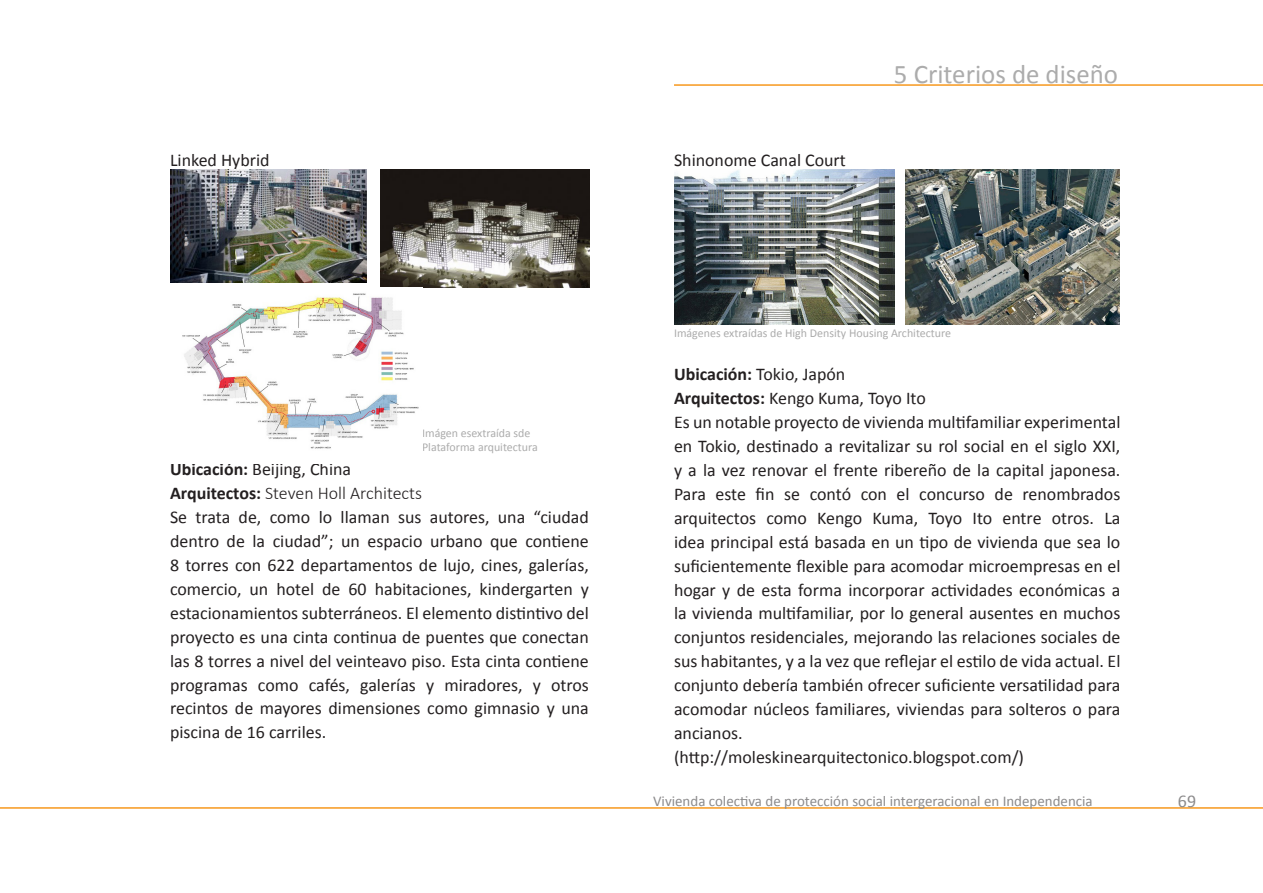
<style>
.page{position:relative;width:1263px;height:893px;background:#fff}
.page>*{position:absolute;margin:0;border:0;box-sizing:border-box;transform-origin:0 0}
.Títulos_Capitulo{font:26.85px "Calibri";color:#acacac}
.Textos_Columnas{font:18px/23.9px "Calibri";color:#231f20;text-align:justify}
.Textos_Columnas-2{font:300 18px "Calibri";color:#231f20}
.t1{font:18px "Calibri";color:#8c8b8c}
.t2{font:15px "Calibri";color:#8c8b8c}
.fuente{font:12px/14.4px "Calibri";color:#acacac}
.s1{font-weight:700}
</style>
<div class="page">
<hr style="left:0;top:807px;width:1263px;height:2px;background:#f7981d">
<hr style="left:674px;top:84px;width:589px;height:2px;background:#f7981d">
<img style="left:380px;top:169px;width:210px;height:119px">
<img style="left:170px;top:169px;width:196px;height:114px">
<img style="left:674px;top:169px;width:220px;height:156px">
<img style="left:905px;top:169px;width:215px;height:156px">
<img style="left:182px;top:293px;width:237px;height:156px">
<p class="Textos_Columnas" style="left:170px;top:149px;width:101px">Linked Hybrid</p>
<p class="fuente" style="left:422px;top:426px;width:117px">Imágen esextraída sde<br>Plataforma arquitectura</p>
<p class="Textos_Columnas" style="left:170px;top:457px;width:183px"><span class="s1">Ubicación:</span> Beijing, China</p>
<p class="Textos_Columnas-2" style="left:170px;top:482px;width:253px"><span class="s1">Arquitectos:</span> Steven Holl Architects</p>
<p class="Textos_Columnas" style="left:170px;top:505px;width:420px">Se trata de, como lo llaman sus autores, una “ciudad dentro de la ciudad”; un espacio urbano que contiene 8 torres con 622 departamentos de lujo, cines, galerías, comercio, un hotel de 60 habitaciones, kindergarten y estacionamientos subterráneos. El elemento distintivo del proyecto es una cinta continua de puentes que conectan las 8 torres a nivel del veinteavo piso. Esta cinta contiene programas como cafés, galerías y miradores, y otros recintos de mayores dimensiones como gimnasio y una piscina de 16 carriles.</p>
<p class="Textos_Columnas" style="left:674px;top:149px;width:173px">Shinonome Canal Court</p>
<p class="Títulos_Capitulo" style="left:894px;top:58px;width:226px">5 Criterios de diseño</p>
<p class="fuente" style="left:674px;top:326px;width:279px">Imágenes extraídas de High Density Housing Architecture</p>
<p class="Textos_Columnas" style="left:674px;top:362px;width:173px"><span class="s1">Ubicación:</span> Tokio, Japón</p>
<p class="Textos_Columnas" style="left:674px;top:386px;width:253px"><span class="s1">Arquitectos:</span> Kengo Kuma, Toyo Ito</p>
<p class="Textos_Columnas" style="left:674px;top:410px;width:448px">Es un notable proyecto de vivienda multifamiliar experimental en Tokio, destinado a revitalizar su rol social en el siglo XXI, y a la vez renovar el frente ribereño de la capital japonesa.<br>Para este fin se contó con el concurso de renombrados arquitectos como Kengo Kuma, Toyo Ito entre otros. La idea principal está basada en un tipo de vivienda que sea lo suficientemente flexible para acomodar microempresas en el hogar y de esta forma incorporar actividades económicas a la vivienda multifamiliar, por lo general ausentes en muchos conjuntos residenciales, mejorando las relaciones sociales de sus habitantes, y a la vez que reflejar el estilo de vida actual. El conjunto debería también ofrecer suficiente versatilidad para acomodar núcleos familiares, viviendas para solteros o para ancianos.</p>
<p class="Textos_Columnas" style="left:674px;top:745px;width:352px">(http://moleskinearquitectonico.blogspot.com/)</p>
<p class="t2" style="left:653px;top:791px;width:441px">Vivienda colectiva de protección social intergeracional en Independencia</p>
<p class="t1" style="left:1178px;top:790px;width:20px">69</p>
</div>
